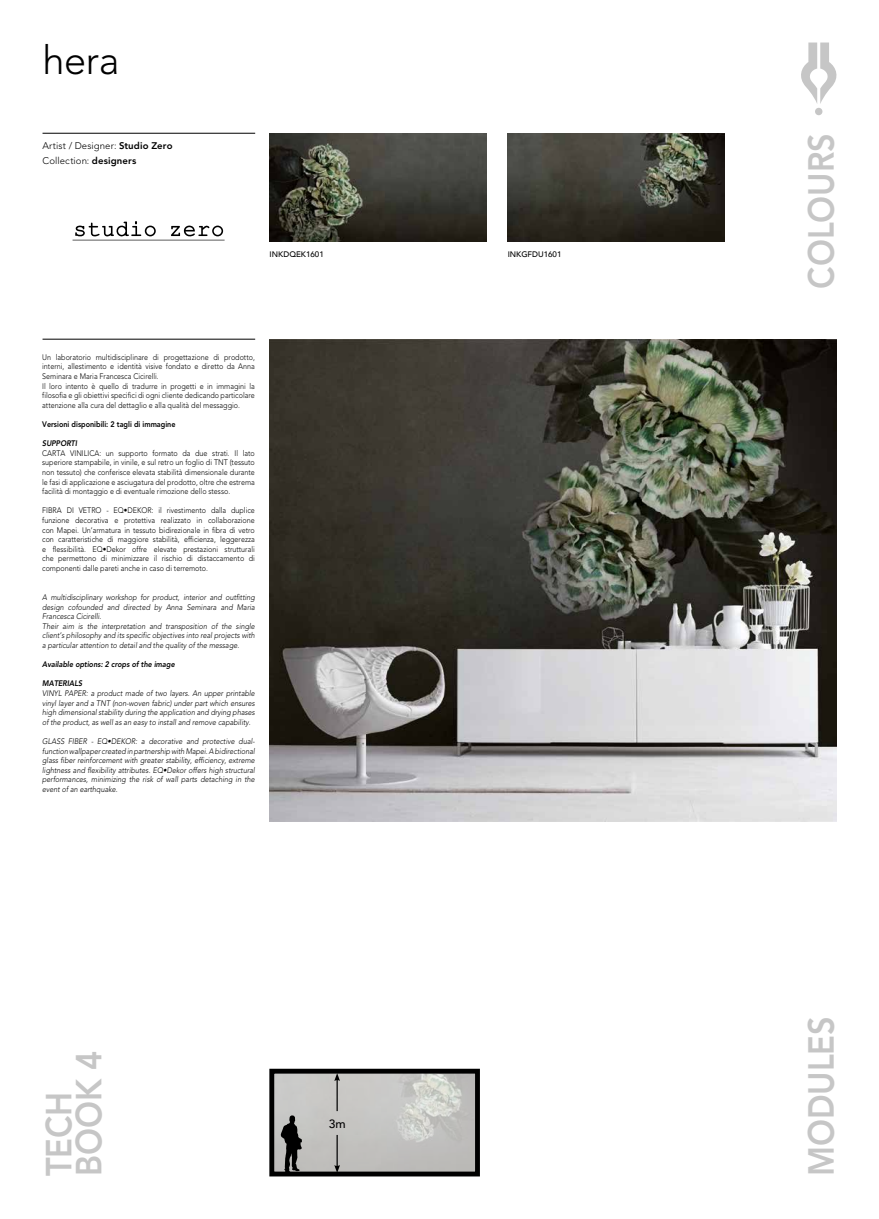
<style>
.page{position:relative;width:879px;height:1219px;background:#fff}
.page>*{position:absolute;margin:0;border:0;box-sizing:border-box;transform-origin:0 0}
.t1{font:300 39.7px "Avenir";color:#000}
.t2{font:800 36px/30px "Avenir";color:#c6c6c6;scale:.9 1}
.t3{font:500 12px "Avenir";color:#000}
.t4{font:300 9.6px/14.4px "Avenir";letter-spacing:.01em;color:#000}
.t5{font:300 8px/9.6px "Avenir";color:#000;text-align:justify;scale:.9 1}
.t6{font:italic 300 8px/9.6px "Avenir";color:#000;text-align:justify;scale:.9 1}
.t7{font:italic 800 8px "Avenir";color:#000;scale:.9 1}
.t8{font:800 8px "Avenir";color:#000;scale:.9 1}
.t9{font:500 8px "Avenir";color:#000}
.s1{font-weight:800}
</style>
<div class="page">
<svg style="left:801px;top:43px;width:36px;height:61px"></svg>
<div style="left:815px;top:108px;width:7px;height:7px;background:#c6c6c6;border-radius:50%"></div>
<hr style="left:43px;top:339px;width:212px;height:1px;background:#000">
<hr style="left:43px;top:133px;width:212px;height:1px;background:#000">
<img style="left:269px;top:133px;width:217px;height:109px">
<img style="left:507px;top:133px;width:217px;height:109px">
<img style="left:275px;top:1075px;width:199px;height:95px">
<div style="left:269px;top:1069px;width:211px;height:107px;border:5px solid #000"></div>
<img style="left:269px;top:339px;width:567px;height:482px">
<svg style="left:281px;top:1115px;width:21px;height:59px"></svg>
<hr style="left:336px;top:1079px;width:2px;height:32px;background:#000">
<svg style="left:334px;top:1073px;width:6px;height:8px"></svg>
<hr style="left:336px;top:1135px;width:2px;height:32px;background:#000">
<svg style="left:334px;top:1165px;width:6px;height:8px"></svg>
<svg style="left:73px;top:221px;width:152px;height:20px"></svg>
<h1 class="t1" style="left:43px;top:37px;width:78px">hera</h1>
<p class="t4" style="left:43px;top:139px;width:132px">Artist / Designer: <span class="s1">Studio Zero<br></span>Collection: <span class="s1">designers</span></p>
<p class="t9" style="left:270px;top:248px;width:56px">INKDQEK1601</p>
<p class="t9" style="left:508px;top:248px;width:55px">INKGFDU1601</p>
<p class="t5" style="left:42px;top:352px;width:238px;text-align:left">Un laboratorio multidisciplinare di progettazione di prodotto, interni, allestimento e identità visive fondato e diretto da Anna Seminara e Maria Francesca Cicirelli.<br>Il loro intento è quello di tradurre in progetti e in immagini la filosofia e gli obiettivi specifici di ogni cliente dedicando particolare attenzione alla cura del dettaglio e alla qualità del messaggio.</p>
<p class="t8" style="left:42px;top:420px;width:150px">Versioni disponibili: 2 tagli di immagine</p>
<p class="t7" style="left:42px;top:439px;width:40px">SUPPORTI</p>
<p class="t5" style="left:42px;top:448px;width:238px">CARTA VINILICA: un supporto formato da due strati. Il lato superiore stampabile, in vinile, e sul retro un foglio di TNT (tessuto non tessuto) che conferisce elevata stabilità dimensionale durante le fasi di applicazione e asciugatura del prodotto, oltre che estrema facilità di montaggio e di eventuale rimozione dello stesso.</p>
<p class="t5" style="left:42px;top:506px;width:238px">FIBRA DI VETRO - EQ•DEKOR: il rivestimento dalla duplice funzione decorativa e protettiva realizzato in collaborazione con Mapei. Un’armatura in tessuto bidirezionale in fibra di vetro con caratteristiche di maggiore stabilità, efficienza, leggerezza e flessibilità. EQ•Dekor offre elevate prestazioni strutturali che permettono di minimizzare il rischio di distaccamento di componenti dalle pareti anche in caso di terremoto.</p>
<p class="t6" style="left:42px;top:592px;width:238px;text-align:left">A multidisciplinary workshop for product, interior and outfitting design cofounded and directed by Anna Seminara and Maria Francesca Cicirelli.<br>Their aim is the interpretation and transposition of the single client’s philosophy and its specific objectives into real projects with a particular attention to detail and the quality of the message.</p>
<p class="t7" style="left:42px;top:660px;width:149px">Available options: 2 crops of the image</p>
<p class="t7" style="left:42px;top:679px;width:46px">MATERIALS</p>
<p class="t6" style="left:42px;top:688px;width:238px">VINYL PAPER: a product made of two layers. An upper printable vinyl layer and a TNT (non-woven fabric) under part which ensures high dimensional stability during the application and drying phases of the product, as well as an easy to install and remove capability.</p>
<p class="t6" style="left:42px;top:736px;width:238px">GLASS FIBER - EQ•DEKOR: a decorative and protective dual&shy;function wallpaper created in partnership with Mapei. A bidirectional glass fiber reinforcement with greater stability, efficiency, extreme lightness and flexibility attributes. EQ•Dekor offers high structural performances, minimizing the risk of wall parts detaching in the event of an earthquake.</p>
<h2 class="t2" style="left:44px;top:1176px;width:141px;rotate:-90deg">TECH<br>BOOK 4</h2>
<h3 class="t3" style="left:329px;top:1113px;width:18px">3m</h3>
<h2 class="t2" style="left:806px;top:289px;width:174px;rotate:-90deg">COLOURS</h2>
<h2 class="t2" style="left:806px;top:1176px;width:179px;rotate:-90deg">MODULES</h2>
</div>
